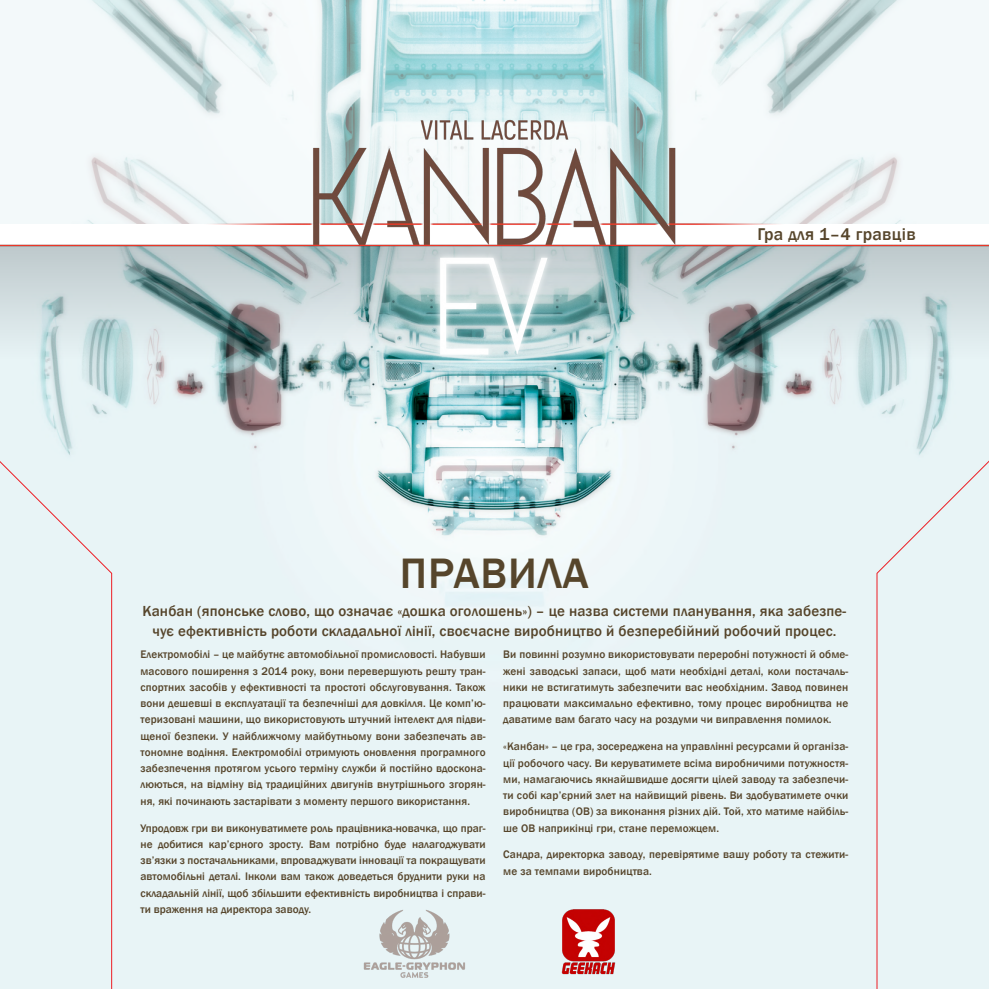
<style>
.page{position:relative;width:989px;height:989px;background:#fff}
.page>*{position:absolute;margin:0;border:0;box-sizing:border-box;transform-origin:0 0}
.t1{font:500 43.75px "Franklin Gothic";letter-spacing:.02em;color:#56452b}
.t2{font:500 17.5px "Franklin Gothic";letter-spacing:.02em;color:#56452b}
.t3{font:500 15px/20px "Franklin Gothic";letter-spacing:.01em;color:#56452b;text-align:center}
.t4{font:500 11.25px/16.2px "Franklin Gothic";letter-spacing:.01em;color:#56452b;text-align:justify}
</style>
<div class="page">
<img style="left:0;top:377px;width:989px;height:612px">
<img style="left:0;top:0;width:989px;height:101px">
<img style="left:0;top:101px;width:989px;height:276px">
<div style="left:0;top:442px;width:113px;height:547px;background:#e8f4f6"></div>
<div style="left:876px;top:442px;width:113px;height:547px;background:#e8f4f6"></div>
<img style="left:343px;top:900px;width:143px;height:88px">
<img style="left:557px;top:904px;width:62px;height:73px">
<h1 class="t1" style="left:400px;top:546px;width:190px">ПРАВИЛА</h1>
<h2 class="t2" style="left:757px;top:223px;width:160px">Гра для 1–4 гравців</h2>
<h3 class="t3" style="left:142px;top:601px;width:705px">Канбан (японське слово, що означає «дошка оголошень») – це назва системи планування, яка забезпе&shy;чує ефективність роботи складальної лінії, своєчасне виробництво й безперебійний робочий процес.</h3>
<p class="t4" style="left:140px;top:646px;width:346px">Електромобілі – це майбутнє автомобільної промисловості. Набувши масового поширення з 2014 року, вони перевершують решту тран&shy;спортних засобів у ефективності та простоті обслуговування. Також вони дешевші в експлуатації та безпечніші для довкілля. Це комп’ю&shy;теризовані машини, що використовують штучний інтелект для підви&shy;щеної безпеки. У найближчому майбутньому вони забезпечать ав&shy;тономне водіння. Електромобілі отримують оновлення програмного забезпечення протягом усього терміну служби й постійно вдоскона&shy;люються, на відміну від традиційних двигунів внутрішнього згорян&shy;ня, які починають застарівати з моменту першого використання.</p>
<p class="t4" style="left:140px;top:819px;width:346px">Упродовж гри ви виконуватимете роль працівника-новачка, що праг&shy;не добитися кар’єрного зросту. Вам потрібно буде налагоджувати зв’язки з постачальниками, впроваджувати інновації та покращувати автомобільні деталі. Інколи вам також доведеться бруднити руки на складальній лінії, щоб збільшити ефективність виробництва і справи&shy;ти враження на директора заводу.</p>
<p class="t4" style="left:503px;top:646px;width:346px">Ви повинні розумно використовувати переробні потужності й обме&shy;жені заводські запаси, щоб мати необхідні деталі, коли постачаль&shy;ники не встигатимуть забезпечити вас необхідним. Завод повинен працювати максимально ефективно, тому процес виробництва не даватиме вам багато часу на роздуми чи виправлення помилок.</p>
<p class="t4" style="left:503px;top:738px;width:346px">«Канбан» – це гра, зосереджена на управлінні ресурсами й організа&shy;ції робочого часу. Ви керуватимете всіма виробничими потужностя&shy;ми, намагаючись якнайшвидше досягти цілей заводу та забезпечи&shy;ти собі кар’єрний злет на найвищий рівень. Ви здобуватимете очки виробництва (ОВ) за виконання різних дій. Той, хто матиме найбіль&shy;ше ОВ наприкінці гри, стане переможцем.</p>
<p class="t4" style="left:503px;top:846px;width:346px">Сандра, директорка заводу, перевірятиме вашу роботу та стежити&shy;ме за темпами виробництва.</p>
</div>
